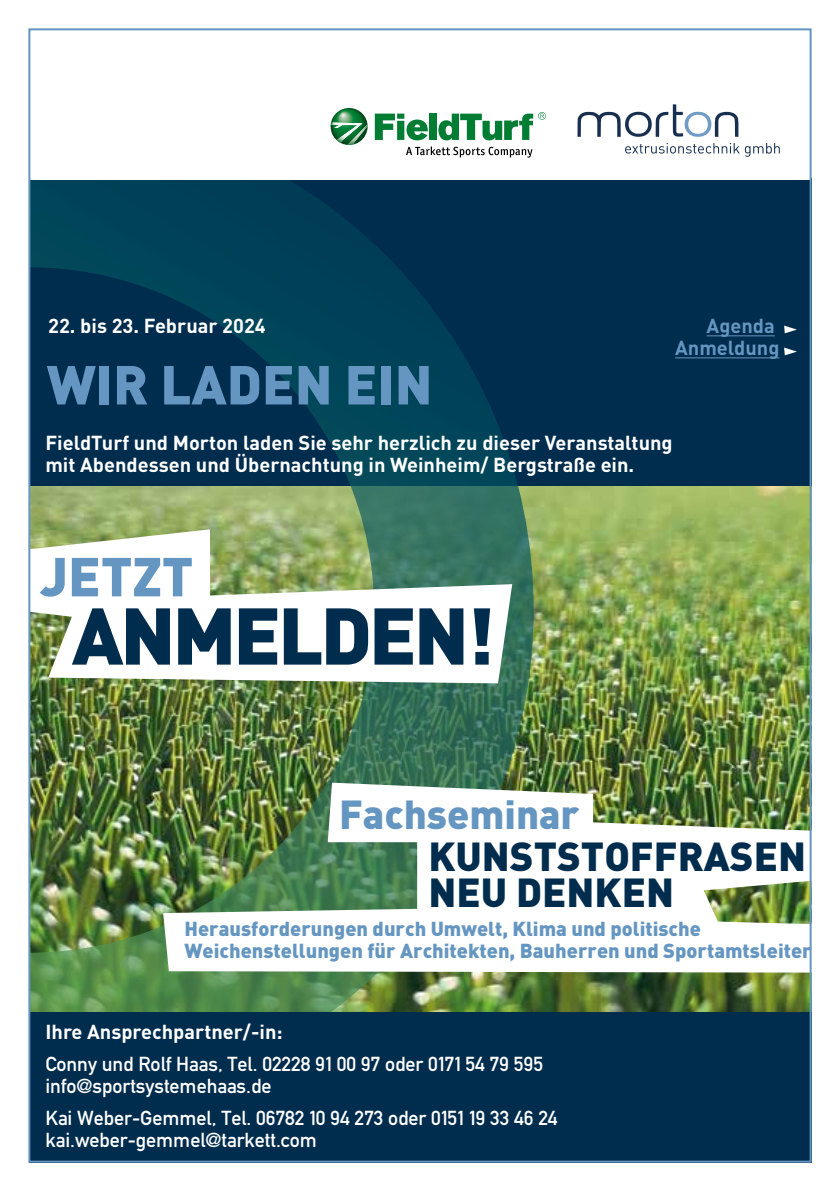
<style>
.page{position:relative;width:840px;height:1191px;background:#fff}
.page>*{position:absolute;margin:0;border:0;box-sizing:border-box;transform-origin:0 0}
.t1{font:900 79px "FFDIN";letter-spacing:-.04em;color:#002c4d}
.t2{font:900 54px "FFDIN";color:#6496c1}
.t3{font:900 40px/36px "FFDIN";color:#002c4d}
.t4{font:900 40px "FFDIN";color:#6496c1}
.t5{font:700 20px/22px "FFDIN";color:#fff}
.t6{font:20px/22px "DIN 1451 Mittelschrift Alt Regular";color:#fff}
.t7{font:900 20px/22px "FFDIN";color:#6496c1}
.t8{font:700 20px/22px "FFDIN";color:#6496c1;text-align:right}
</style>
<div class="page">
<img style="left:533px;top:486px;width:275px;height:526px">
<div style="left:28px;top:179px;width:783px;height:307px;background:#002c4d"></div>
<img style="left:31px;top:180px;width:502px;height:832px">
<div style="left:30px;top:70px;width:779px;height:110px;background:#fff"></div>
<div style="left:28px;top:1012px;width:783px;height:150px;background:#002c4d"></div>
<svg style="left:31px;top:529px;width:481px;height:154px"></svg>
<img style="left:163px;top:782px;width:649px;height:190px">
<hr style="left:706px;top:335px;width:68px;height:1px;background:#6496c1">
<hr style="left:674px;top:357px;width:105px;height:1px;background:#6496c1">
<svg style="left:784px;top:325px;width:12px;height:8px"></svg>
<svg style="left:784px;top:347px;width:12px;height:8px"></svg>
<svg style="left:625px;top:143px;width:154px;height:14px"></svg>
<svg style="left:577px;top:104px;width:161px;height:33px"></svg>
<div style="left:429px;top:114px;width:7px;height:26px;background:#007d32"></div>
<svg style="left:374px;top:114px;width:53px;height:26px"></svg>
<svg style="left:330px;top:108px;width:37px;height:37px"></svg>
<svg style="left:406px;top:146px;width:126px;height:12px"></svg>
<svg style="left:438px;top:112px;width:107px;height:28px"></svg>
<p class="t5" style="left:48px;top:314px;width:219px">22. bis 23. Februar 2024</p>
<h2 class="t2" style="left:47px;top:342px;width:387px">WIR LADEN EIN</h2>
<p class="t5" style="left:45px;top:431px;width:628px">FieldTurf und Morton laden Sie sehr herzlich zu dieser Veranstaltung mit Abendessen und Übernachtung in Weinheim/ Bergstraße ein.</p>
<p class="t8" style="left:674px;top:314px;width:106px">Agenda<br>Anmeldung</p>
<h2 class="t2" style="left:40px;top:533px;width:155px">JETZT</h2>
<h1 class="t1" style="left:72px;top:573px;width:424px">ANMELDEN!</h1>
<h3 class="t4" style="left:339px;top:782px;width:242px">Fachseminar</h3>
<h3 class="t3" style="left:428px;top:836px;width:379px">KUNSTSTOFFRASEN<br>NEU DENKEN</h3>
<p class="t7" style="left:184px;top:916px;width:628px">Herausforderungen durch Umwelt, Klima und politische<br>Weichenstellungen für Architekten, Bauherren und Sportamtsleiter</p>
<p class="t5" style="left:45px;top:1020px;width:239px">Ihre Ansprechpartner/-in:</p>
<p class="t6" style="left:45px;top:1053px;width:499px">Conny und Rolf Haas, Tel. 02228 91 00 97 oder 0171 54 79 595 info@sportsystemehaas.de</p>
<p class="t6" style="left:45px;top:1107px;width:513px">Kai Weber-Gemmel, Tel. 06782 10 94 273 oder 0151 19 33 46 24 kai.weber-gemmel@tarkett.com</p>
</div>
